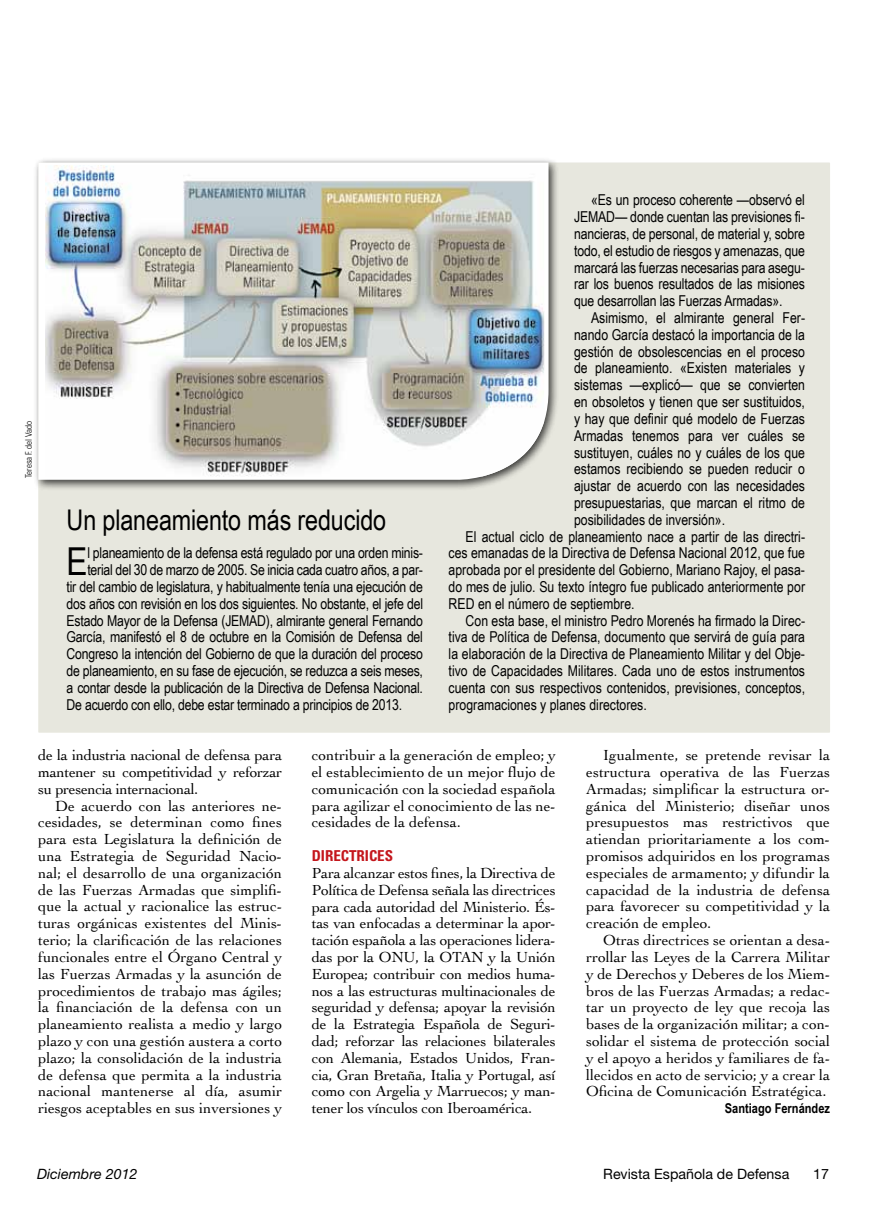
<style>
.page{position:relative;width:893px;height:1217px;background:#fff}
.page>*{position:absolute;margin:0;border:0;box-sizing:border-box;transform-origin:0 0}
.t1{font:38.4px "Arial Narrow";color:#000}
.t2{font:28.5px "Arial Narrow";letter-spacing:-.005em;color:#000}
.t3{font:15.3px/16.8px "Cochin";color:#000;text-align:justify}
.t4{font:15px/16.8px "Arial Narrow";color:#000;text-align:justify}
.t5{font:700 condensed 15px "Univers";letter-spacing:-.005em;color:#c4161c}
.t6{font:14.25px "Helvetica Neue";color:#000}
.t7{font:italic 14.25px "Helvetica Neue";color:#000}
.t8{font:700 13.5px "Arial Narrow";color:#000}
.t9{font:300 condensed 9px "Univers";letter-spacing:-.005em;color:#000}
</style>
<div class="page">
<div style="left:38px;top:162px;width:792px;height:570px;background:#e7e7de"></div>
<div style="left:33px;top:157px;width:527px;height:334px;background:#000;opacity:.75"></div>
<svg style="left:38px;top:162px;width:511px;height:317px;fill:#fff"></svg>
<img style="left:45px;top:165px;width:499px;height:311px">
<p class="t9" style="left:23px;top:478px;width:59px;rotate:-90deg">Teresa F. del Vado</p>
<h2 class="t2" style="left:67px;top:499px;width:321px">Un planeamiento más reducido</h2>
<h1 class="t1" style="left:67px;top:533px;width:23px">E</h1>
<p class="t4" style="left:87px;top:544px;width:337px">l planeamiento de la defensa está regulado por una orden minis-</p>
<p class="t4" style="left:87px;top:561px;width:337px">terial del 30 de marzo de 2005. Se inicia cada cuatro años, a par-</p>
<p class="t4" style="left:67px;top:577px;width:358px">tir del cambio de legislatura, y habitualmente tenía una ejecución de</p>
<p class="t4" style="left:67px;top:594px;width:358px">dos años con revisión en los dos siguientes. No obstante, el jefe del</p>
<p class="t4" style="left:67px;top:611px;width:358px">Estado Mayor de la Defensa (JEMAD), almirante general Fernando</p>
<p class="t4" style="left:67px;top:628px;width:358px">García, manifestó el 8 de octubre en la Comisión de Defensa del</p>
<p class="t4" style="left:67px;top:645px;width:358px">Congreso la intención del Gobierno de que la duración del proceso</p>
<p class="t4" style="left:67px;top:661px;width:358px">de planeamiento, en su fase de ejecución, se reduzca a seis meses,</p>
<p class="t4" style="left:67px;top:678px;width:358px">a contar desde la publicación de la Directiva de Defensa Nacional.</p>
<p class="t4" style="left:67px;top:695px;width:337px">De acuerdo con ello, debe estar terminado a principios de 2013.</p>
<p class="t4" style="left:574px;top:191px;width:232px;text-indent:17px">«Es un proceso coherente —observó el JEMAD— donde cuentan las previsiones fi&shy;nancieras, de personal, de material y, sobre todo, el estudio de riesgos y amenazas, que marcará las fuerzas necesarias para asegu&shy;rar los buenos resultados de las misiones que desarrollan las Fuerzas Armadas».</p>
<p class="t4" style="left:591px;top:309px;width:216px">Asimismo, el almirante general Fer-</p>
<p class="t4" style="left:574px;top:325px;width:233px">nando García destacó la importancia de la</p>
<p class="t4" style="left:574px;top:342px;width:233px">gestión de obsolescencias en el proceso</p>
<p class="t4" style="left:574px;top:359px;width:233px">de planeamiento. «Existen materiales y</p>
<p class="t4" style="left:574px;top:376px;width:233px">sistemas —explicó— que se convierten</p>
<p class="t4" style="left:574px;top:393px;width:232px">en obsoletos y tienen que ser sustituidos,</p>
<p class="t4" style="left:574px;top:409px;width:232px">y hay que definir qué modelo de Fuerzas</p>
<p class="t4" style="left:574px;top:426px;width:233px">Armadas tenemos para ver cuáles se</p>
<p class="t4" style="left:574px;top:443px;width:232px">sustituyen, cuáles no y cuáles de los que</p>
<p class="t4" style="left:574px;top:460px;width:233px">estamos recibiendo se pueden reducir o</p>
<p class="t4" style="left:574px;top:477px;width:232px">ajustar de acuerdo con las necesidades</p>
<p class="t4" style="left:574px;top:493px;width:233px">presupuestarias, que marcan el ritmo de</p>
<p class="t4" style="left:574px;top:510px;width:153px">posibilidades de inversión».</p>
<p class="t4" style="left:466px;top:527px;width:341px">El actual ciclo de planeamiento nace a partir de las directri-</p>
<p class="t4" style="left:449px;top:544px;width:358px">ces emanadas de la Directiva de Defensa Nacional 2012, que fue</p>
<p class="t4" style="left:449px;top:561px;width:358px">aprobada por el presidente del Gobierno, Mariano Rajoy, el pasa-</p>
<p class="t4" style="left:449px;top:577px;width:358px">do mes de julio. Su texto íntegro fue publicado anteriormente por</p>
<p class="t4" style="left:449px;top:594px;width:187px">RED en el número de septiembre.</p>
<p class="t4" style="left:466px;top:611px;width:341px">Con esta base, el ministro Pedro Morenés ha firmado la Direc-</p>
<p class="t4" style="left:449px;top:628px;width:358px">tiva de Política de Defensa, documento que servirá de guía para</p>
<p class="t4" style="left:449px;top:645px;width:358px">la elaboración de la Directiva de Planeamiento Militar y del Obje-</p>
<p class="t4" style="left:449px;top:661px;width:358px">tivo de Capacidades Militares. Cada uno de estos instrumentos</p>
<p class="t4" style="left:449px;top:678px;width:358px">cuenta con sus respectivos contenidos, previsiones, conceptos,</p>
<p class="t4" style="left:449px;top:695px;width:200px">programaciones y planes directores.</p>
<p class="t3" style="left:38px;top:746px;width:245px">de la industria nacional de defensa para mantener su competitividad y reforzar su presencia internacional.</p>
<p class="t3" style="left:38px;top:796px;width:245px;text-indent:17px">De acuerdo con las anteriores ne&shy;cesidades, se determinan como fines para esta Legislatura la definición de una Estrategia de Seguridad Nacio&shy;nal; el desarrollo de una organización de las Fuerzas Armadas que simplifi&shy;que la actual y racionalice las estruc&shy;turas orgánicas existentes del Minis&shy;terio; la clarificación de las relaciones funcionales entre el Órgano Central y las Fuerzas Armadas y la asunción de procedimientos de trabajo mas ágiles; la financiación de la defensa con un planeamiento realista a medio y largo plazo y con una gestión austera a corto plazo; la consolidación de la industria de defensa que permita a la industria nacional mantenerse al día, asumir riesgos aceptables en sus inversiones y</p>
<p class="t3" style="left:312px;top:746px;width:245px">contribuir a la generación de empleo; y el establecimiento de un mejor flujo de comunicación con la sociedad española para agilizar el conocimiento de las ne&shy;cesidades de la defensa.</p>
<p class="t5" style="left:312px;top:846px;width:83px">DIRECTRICES</p>
<p class="t3" style="left:312px;top:863px;width:245px">Para alcanzar estos fines, la Directiva de Política de Defensa señala las directrices para cada autoridad del Ministerio. És&shy;tas van enfocadas a determinar la apor&shy;tación española a las operaciones lidera&shy;das por la ONU, la OTAN y la Unión Europea; contribuir con medios huma&shy;nos a las estructuras multinacionales de seguridad y defensa; apoyar la revisión de la Estrategia Española de Seguri&shy;dad; reforzar las relaciones bilaterales con Alemania, Estados Unidos, Fran&shy;cia, Gran Bretaña, Italia y Portugal, así como con Argelia y Marruecos; y man&shy;tener los vínculos con Iberoamérica.</p>
<p class="t3" style="left:586px;top:746px;width:245px;text-indent:17px">Igualmente, se pretende revisar la estructura operativa de las Fuerzas Armadas; simplificar la estructura or&shy;gánica del Ministerio; diseñar unos presupuestos mas restrictivos que atiendan prioritariamente a los com&shy;promisos adquiridos en los programas especiales de armamento; y difundir la capacidad de la industria de defensa para favorecer su competitividad y la creación de empleo.</p>
<p class="t3" style="left:586px;top:930px;width:245px;text-indent:17px">Otras directrices se orientan a desa&shy;rrollar las Leyes de la Carrera Militar y de Derechos y Deberes de los Miem&shy;bros de las Fuerzas Armadas; a redac&shy;tar un proyecto de ley que recoja las bases de la organización militar; a con&shy;solidar el sistema de protección social y el apoyo a heridos y familiares de fa&shy;llecidos en acto de servicio; y a crear la Oficina de Comunicación Estratégica.</p>
<p class="t8" style="left:725px;top:1097px;width:107px">Santiago Fernández</p>
<p class="t7" style="left:37px;top:1164px;width:102px">Diciembre 2012</p>
<p class="t6" style="left:603px;top:1164px;width:188px">Revista Española de Defensa</p>
<p class="t6" style="left:813px;top:1164px;width:17px">17</p>
</div>
